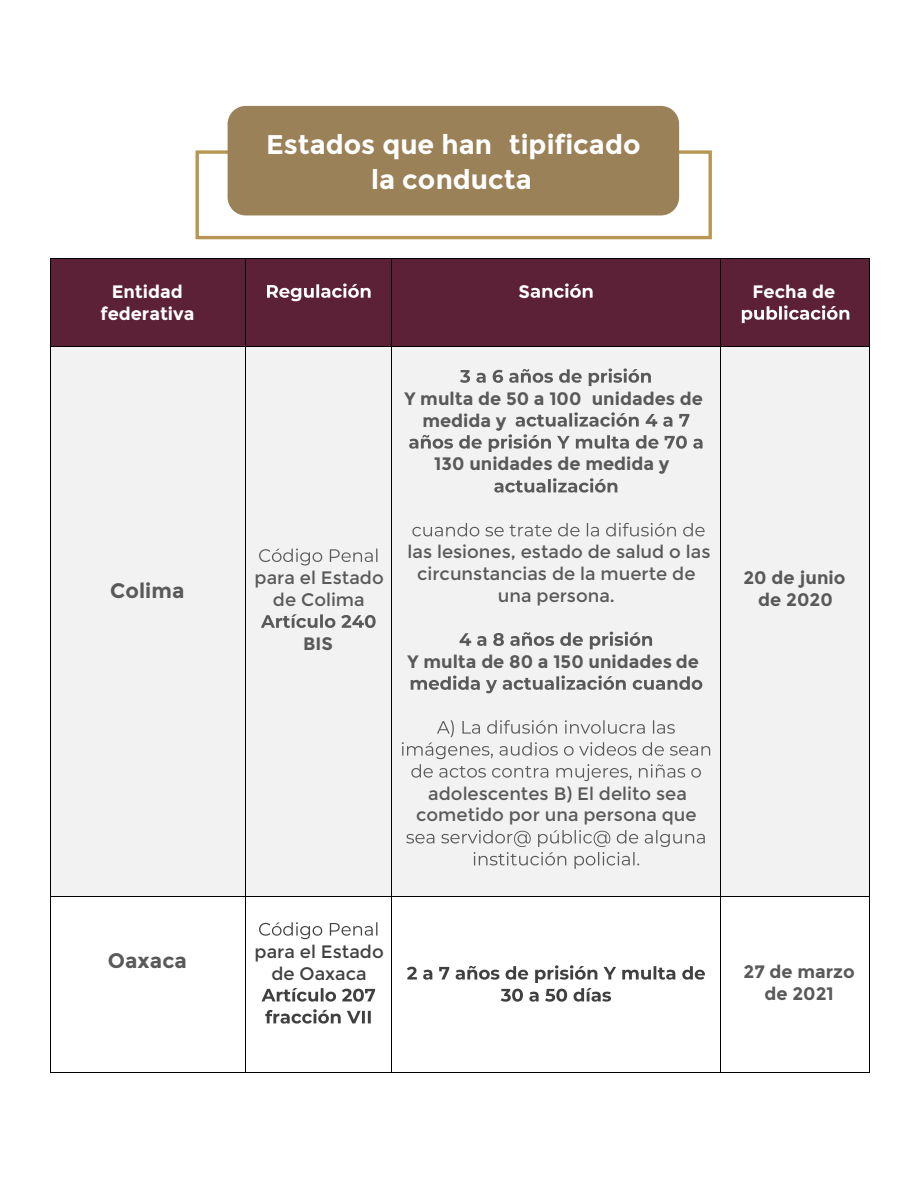
<style>
.page{position:relative;width:918px;height:1188px;background:#fff}
.page>*{position:absolute;margin:0;border:0;box-sizing:border-box;transform-origin:0 0}
.t1{font:700 27px/35.2px "Montserrat";color:#fff;text-align:center}
.t2{font:700 20.85px "Montserrat";letter-spacing:.005em;color:#595959}
.t3{font:18px/21.9px "Montserrat";color:#595959;text-align:center}
.t4{font:700 18px/21.9px "Montserrat";color:#595959;text-align:center}
.t5{font:700 18px/21.9px "Montserrat";color:#fff;text-align:center}
.t6{font:18px/21.9px "Montserrat";color:#404040;text-align:center}
</style>
<div class="page">
<div style="left:721px;top:346px;width:149px;height:551px;background:#f2f2f2"></div>
<div style="left:196px;top:150px;width:516px;height:89px;border:3px solid #b79553"></div>
<div style="left:52px;top:259px;width:194px;height:88px;background:#5d2137"></div>
<div style="left:246px;top:259px;width:145px;height:88px;background:#5d2137"></div>
<svg style="left:267px;top:284px;width:104px;height:17px"></svg>
<div style="left:392px;top:259px;width:329px;height:88px;background:#5d2137"></div>
<svg style="left:531px;top:284px;width:62px;height:14px"></svg>
<div style="left:721px;top:259px;width:149px;height:88px;background:#5d2137"></div>
<svg style="left:742px;top:305px;width:107px;height:18px"></svg>
<hr style="left:51px;top:258px;width:194px;height:1px;background:#000">
<hr style="left:246px;top:258px;width:145px;height:1px;background:#000">
<hr style="left:392px;top:258px;width:329px;height:1px;background:#000">
<hr style="left:721px;top:258px;width:148px;height:1px;background:#000">
<hr style="left:51px;top:259px;width:1px;height:88px;background:#000">
<hr style="left:245px;top:259px;width:1px;height:88px;background:#000">
<hr style="left:391px;top:259px;width:1px;height:88px;background:#000">
<hr style="left:721px;top:259px;width:1px;height:88px;background:#000">
<hr style="left:869px;top:259px;width:1px;height:88px;background:#000">
<div style="left:52px;top:347px;width:194px;height:549px;background:#f2f2f2"></div>
<div style="left:246px;top:347px;width:145px;height:549px;background:#f2f2f2"></div>
<svg style="left:259px;top:549px;width:118px;height:16px"></svg>
<svg style="left:261px;top:614px;width:115px;height:14px"></svg>
<div style="left:392px;top:347px;width:329px;height:549px;background:#f2f2f2"></div>
<svg style="left:460px;top:368px;width:191px;height:18px"></svg>
<svg style="left:516px;top:412px;width:173px;height:15px"></svg>
<svg style="left:409px;top:434px;width:294px;height:18px"></svg>
<svg style="left:494px;top:478px;width:123px;height:15px"></svg>
<svg style="left:412px;top:523px;width:293px;height:13px"></svg>
<svg style="left:460px;top:632px;width:192px;height:17px"></svg>
<svg style="left:411px;top:676px;width:291px;height:17px"></svg>
<svg style="left:402px;top:720px;width:308px;height:61px"></svg>
<svg style="left:406px;top:830px;width:299px;height:39px"></svg>
<hr style="left:51px;top:347px;width:194px;height:1px;background:#000">
<hr style="left:246px;top:347px;width:145px;height:1px;background:#000">
<hr style="left:392px;top:347px;width:329px;height:1px;background:#000">
<hr style="left:721px;top:347px;width:148px;height:1px;background:#000">
<hr style="left:51px;top:347px;width:1px;height:549px;background:#000">
<hr style="left:245px;top:347px;width:1px;height:549px;background:#000">
<hr style="left:391px;top:347px;width:1px;height:549px;background:#000">
<hr style="left:721px;top:347px;width:1px;height:549px;background:#000">
<hr style="left:869px;top:347px;width:1px;height:549px;background:#000">
<svg style="left:259px;top:922px;width:118px;height:17px"></svg>
<svg style="left:261px;top:988px;width:114px;height:14px"></svg>
<svg style="left:265px;top:1009px;width:106px;height:15px"></svg>
<svg style="left:407px;top:965px;width:298px;height:37px"></svg>
<hr style="left:51px;top:896px;width:194px;height:1px;background:#000">
<hr style="left:246px;top:896px;width:145px;height:1px;background:#000">
<hr style="left:392px;top:896px;width:329px;height:1px;background:#000">
<hr style="left:721px;top:896px;width:148px;height:1px;background:#000">
<hr style="left:51px;top:897px;width:1px;height:175px;background:#000">
<hr style="left:51px;top:1072px;width:194px;height:1px;background:#000">
<hr style="left:245px;top:897px;width:1px;height:175px;background:#000">
<hr style="left:246px;top:1072px;width:145px;height:1px;background:#000">
<hr style="left:391px;top:897px;width:1px;height:175px;background:#000">
<hr style="left:392px;top:1072px;width:329px;height:1px;background:#000">
<hr style="left:721px;top:897px;width:1px;height:175px;background:#000">
<hr style="left:721px;top:1072px;width:148px;height:1px;background:#000">
<hr style="left:869px;top:897px;width:1px;height:175px;background:#000">
<div style="left:228px;top:106px;width:451px;height:109px;background:#9b8158;border-radius:18px"></div>
<img style="left:238px;top:213px;width:432px;height:27px">
<h1 class="t1" style="left:266px;top:127px;width:376px">Estados que han tipificado la conducta</h1>
<p class="t5" style="left:100px;top:280px;width:95px">Entidad federativa</p>
<p class="t5" style="left:518px;top:280px;width:13px">S</p>
<p class="t5" style="left:753px;top:280px;width:84px">Fecha de</p>
<p class="t4" style="left:422px;top:387px;width:282px;text-align:left;text-indent:-18px">Y multa de 50 a 100 unidades de medida y</p>
<p class="t4" style="left:434px;top:453px;width:237px">130 unidades de medida y</p>
<p class="t2" style="left:110px;top:578px;width:76px">Colima</p>
<p class="t3" style="left:255px;top:567px;width:131px">para el Estado de Colima</p>
<p class="t4" style="left:303px;top:633px;width:31px">BIS</p>
<p class="t3" style="left:408px;top:541px;width:304px">las lesiones, estado de salud o las circunstancias de la muerte de una persona.</p>
<p class="t4" style="left:408px;top:651px;width:293px">Y multa de 80 a 150 unidades de</p>
<p class="t4" style="left:743px;top:567px;width:104px">20 de junio de 2020</p>
<p class="t3" style="left:416px;top:782px;width:282px">adolescentes B) El delito sea cometido por una persona que</p>
<p class="t2" style="left:108px;top:948px;width:81px">Oaxaca</p>
<p class="t6" style="left:255px;top:940px;width:131px">para el Estado de Oaxaca</p>
<p class="t4" style="left:744px;top:961px;width:113px">27 de marzo de 2021</p>
</div>
